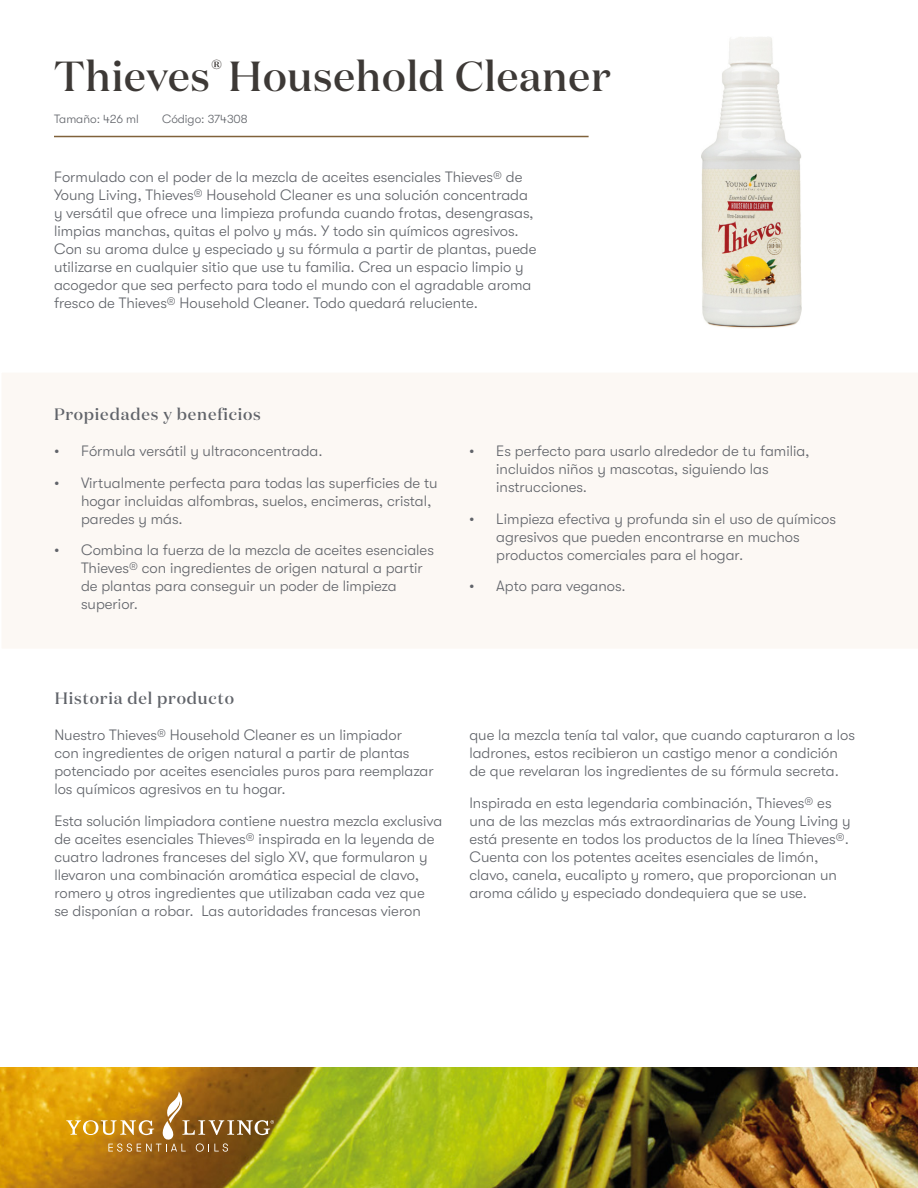
<style>
.page{position:relative;width:918px;height:1188px;background:#fff}
.page>*{position:absolute;margin:0;border:0;box-sizing:border-box;transform-origin:0 0}
.t1{font:500 42px "Domaine Display";letter-spacing:.02em;color:#3d3936}
.t2{font:500 16.5px "Domaine Display";letter-spacing:.05em;color:#61646a}
.t3{font:300 15px/18px "GT Walsheim Pro";color:#61646a}
.t4{font:300 12px "GT Walsheim Pro";color:#61646a}
</style>
<div class="page">
<img style="left:0;top:1067px;width:918px;height:121px">
<div style="left:2px;top:373px;width:916px;height:275px;background:#fcf8f4"></div>
<svg style="left:66px;top:1092px;width:208px;height:60px;background:#af7e27"></svg>
<hr style="left:54px;top:136px;width:535px;height:1px;background:#80623b">
<img style="left:702px;top:37px;width:99px;height:291px">
<h1 class="t1" style="left:54px;top:49px;width:558px">Thieves<sup>®</sup> Household Cleaner</h1>
<p class="t4" style="left:54px;top:112px;width:86px">Tamaño: 426 ml</p>
<p class="t4" style="left:162px;top:112px;width:87px">Código: 374308</p>
<p class="t3" style="left:54px;top:168px;width:484px">Formulado con el poder de la mezcla de aceites esenciales Thieves® de Young Living, Thieves® Household Cleaner es una solución concentrada y versátil que ofrece una limpieza profunda cuando frotas, desengrasas, limpias manchas, quitas el polvo y más. Y todo sin químicos agresivos.<br>Con su aroma dulce y especiado y su fórmula a partir de plantas, puede utilizarse en cualquier sitio que use tu familia. Crea un espacio limpio y acogedor que sea perfecto para todo el mundo con el agradable aroma fresco de Thieves® Household Cleaner. Todo quedará reluciente.</p>
<p class="t2" style="left:54px;top:404px;width:208px">Propiedades y beneficios</p>
<p class="t3" style="left:54px;top:442px;width:270px">• Fórmula versátil y ultraconcentrada.</p>
<p class="t3" style="left:81px;top:474px;width:358px;text-indent:-27px">• Virtualmente perfecta para todas las superficies de tu hogar incluidas alfombras, suelos, encimeras, cristal, paredes y más.</p>
<p class="t3" style="left:81px;top:541px;width:354px;text-indent:-27px">• Combina la fuerza de la mezcla de aceites esenciales Thieves® con ingredientes de origen natural a partir de plantas para conseguir un poder de limpieza superior.</p>
<p class="t3" style="left:496px;top:442px;width:315px;text-indent:-27px">• Es perfecto para usarlo alrededor de tu familia, incluidos niños y mascotas, siguiendo las instrucciones.</p>
<p class="t3" style="left:496px;top:510px;width:341px;text-indent:-27px">• Limpieza efectiva y profunda sin el uso de químicos agresivos que pueden encontrarse en muchos productos comerciales para el hogar.</p>
<p class="t3" style="left:469px;top:577px;width:158px">• Apto para veganos.</p>
<p class="t2" style="left:55px;top:688px;width:181px">Historia del producto</p>
<p class="t3" style="left:54px;top:726px;width:381px">Nuestro Thieves® Household Cleaner es un limpiador<br>con ingredientes de origen natural a partir de plantas potenciado por aceites esenciales puros para reemplazar los químicos agresivos en tu hogar.</p>
<p class="t3" style="left:54px;top:812px;width:390px">Esta solución limpiadora contiene nuestra mezcla exclusiva de aceites esenciales Thieves® inspirada en la leyenda de cuatro ladrones franceses del siglo XV, que formularon y llevaron una combinación aromática especial de clavo, romero y otros ingredientes que utilizaban cada vez que se disponían a robar. Las autoridades francesas vieron</p>
<p class="t3" style="left:469px;top:726px;width:387px">que la mezcla tenía tal valor, que cuando capturaron a los ladrones, estos recibieron un castigo menor a condición de que revelaran los ingredientes de su fórmula secreta.</p>
<p class="t3" style="left:469px;top:794px;width:383px">Inspirada en esta legendaria combinación, Thieves® es una de las mezclas más extraordinarias de Young Living y está presente en todos los productos de la línea Thieves®.<br>Cuenta con los potentes aceites esenciales de limón, clavo, canela, eucalipto y romero, que proporcionan un aroma cálido y especiado dondequiera que se use.</p>
</div>
